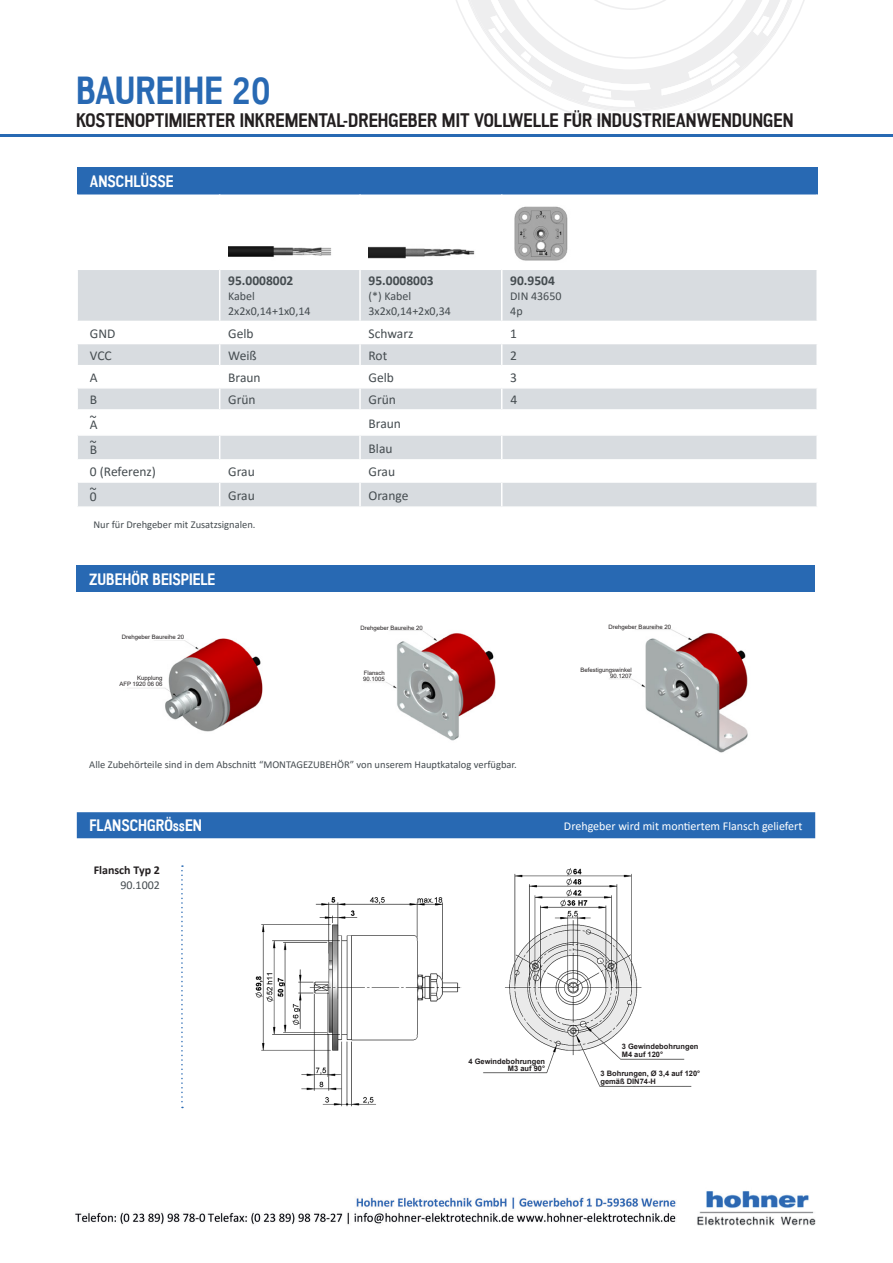
<style>
.page{position:relative;width:893px;height:1263px;background:#fff}
.page>*{position:absolute;margin:0;border:0;box-sizing:border-box;transform-origin:0 0}
.t1{font:700 39px "Akazan";color:#2869b3}
.t2{font:700 19.5px "Akazan";color:#231f20}
.t3{font:700 16.5px "Akazan";color:#fff}
.t4{font:13.5px "Calibri";color:#454c50}
.t5{font:700 13.5px "Calibri";color:#454c50}
.t6{font:12px/15px "Calibri";color:#454c50}
.t7{font:12px "Calibri";color:#fff}
.t8{font:700 12px "Calibri";color:#231f20}
.t9{font:10.5px "Calibri";color:#454c50}
.t10{font:700 7.5px/7.5px "Arial";color:#231f20}
.t11{font:6px/6px "Arial";color:#231f20;text-align:right}
</style>
<div class="page">
<img style="left:75px;top:1191px;width:741px;height:35px">
<hr style="left:0;top:134px;width:893px;height:2px;background:#2869b3">
<svg style="left:456px;top:0;width:349px;height:112px"></svg>
<div style="left:77px;top:566px;width:738px;height:26px;background:#2869b3"></div>
<div style="left:77px;top:167px;width:740px;height:27px;background:#2869b3"></div>
<svg style="left:78px;top:270px;width:739px;height:236px"></svg>
<hr style="left:816px;top:483px;width:2px;height:23px;background:#fff">
<img style="left:228px;top:246px;width:104px;height:11px">
<img style="left:369px;top:246px;width:106px;height:13px">
<img style="left:514px;top:206px;width:54px;height:55px">
<div style="left:77px;top:812px;width:738px;height:26px;background:#2869b3"></div>
<img style="left:127px;top:638px;width:136px;height:94px">
<img style="left:386px;top:630px;width:110px;height:111px">
<img style="left:609px;top:629px;width:139px;height:124px">
<img style="left:255px;top:868px;width:437px;height:239px">
<svg style="left:181px;top:865px;width:2px;height:243px"></svg>
<h1 class="t1" style="left:76px;top:68px;width:196px">BAUREIHE 20</h1>
<h2 class="t2" style="left:76px;top:110px;width:719px">KOSTENOPTIMIERTER INKREMENTAL-DREHGEBER MIT VOLLWELLE FÜR INDUSTRIEANWENDUNGEN</h2>
<h3 class="t3" style="left:90px;top:172px;width:85px">ANSCHLÜSSE</h3>
<p class="t5" style="left:228px;top:271px;width:67px">95.0008002</p>
<p class="t6" style="left:228px;top:289px;width:84px">Kabel<br>2x2x0,14+1x0,14</p>
<p class="t5" style="left:369px;top:271px;width:67px">95.0008003</p>
<p class="t6" style="left:369px;top:289px;width:84px">(*) Kabel<br>3x2x0,14+2x0,34</p>
<p class="t5" style="left:510px;top:271px;width:46px">90.9504</p>
<p class="t6" style="left:510px;top:289px;width:53px">DIN 43650<br>4p</p>
<p class="t4" style="left:90px;top:324px;width:27px">GND</p>
<p class="t4" style="left:228px;top:324px;width:27px">Gelb</p>
<p class="t4" style="left:369px;top:324px;width:46px">Schwarz</p>
<p class="t4" style="left:510px;top:324px;width:8px">1</p>
<p class="t4" style="left:90px;top:346px;width:23px">VCC</p>
<p class="t4" style="left:228px;top:346px;width:30px">Weiß</p>
<p class="t4" style="left:369px;top:346px;width:20px">Rot</p>
<p class="t4" style="left:510px;top:346px;width:8px">2</p>
<p class="t4" style="left:90px;top:368px;width:9px">A</p>
<p class="t4" style="left:228px;top:368px;width:34px">Braun</p>
<p class="t4" style="left:369px;top:368px;width:27px">Gelb</p>
<p class="t4" style="left:510px;top:368px;width:8px">3</p>
<p class="t4" style="left:90px;top:390px;width:9px">B</p>
<p class="t4" style="left:228px;top:390px;width:29px">Grün</p>
<p class="t4" style="left:369px;top:390px;width:29px">Grün</p>
<p class="t4" style="left:510px;top:390px;width:8px">4</p>
<p class="t4" style="left:90px;top:412px;width:9px">~A</p>
<p class="t4" style="left:369px;top:414px;width:34px">Braun</p>
<p class="t4" style="left:90px;top:437px;width:9px">~B</p>
<p class="t4" style="left:369px;top:439px;width:25px">Blau</p>
<p class="t4" style="left:90px;top:462px;width:67px">0 (Referenz)</p>
<p class="t4" style="left:228px;top:462px;width:28px">Grau</p>
<p class="t4" style="left:369px;top:462px;width:28px">Grau</p>
<p class="t4" style="left:90px;top:484px;width:8px">~0</p>
<p class="t4" style="left:228px;top:486px;width:28px">Grau</p>
<p class="t4" style="left:369px;top:486px;width:41px">Orange</p>
<p class="t9" style="left:93px;top:517px;width:164px">Nur für Drehgeber mit Zusatzsignalen.</p>
<h3 class="t3" style="left:89px;top:570px;width:128px">ZUBEHÖR BEISPIELE</h3>
<p class="t11" style="left:122px;top:634px;width:64px">Drehgeber Baureihe 20</p>
<p class="t11" style="left:119px;top:675px;width:45px">Kupplung<br>AFP 1920 06 06</p>
<p class="t11" style="left:360px;top:625px;width:64px">Drehgeber Baureihe 20</p>
<p class="t11" style="left:363px;top:669px;width:23px;text-align:left">Flansch<br>90.1005</p>
<p class="t9" style="left:89px;top:757px;width:429px">Alle Zubehörteile sind in dem Abschnitt “MONTAGEZUBEHÖR” von unserem Hauptkatalog verfügbar.</p>
<p class="t11" style="left:609px;top:624px;width:64px">Drehgeber Baureihe 20</p>
<p class="t11" style="left:580px;top:666px;width:53px">Befestigungswinkel<br>90.1207</p>
<h3 class="t3" style="left:90px;top:816px;width:114px">FLANSCHGRÖssEN</h3>
<p class="t7" style="left:564px;top:817px;width:240px">Drehgeber wird mit montiertem Flansch geliefert</p>
<p class="t8" style="left:94px;top:862px;width:68px">Flansch Typ 2</p>
<p class="t6" style="left:120px;top:877px;width:41px">90.1002</p>
<p class="t10" style="left:468px;top:1057px;width:78px;text-align:right">4 Gewindebohrungen<br>M3 auf 90°</p>
<p class="t10" style="left:622px;top:1043px;width:78px">3 Gewindebohrungen<br>M4 auf 120°</p>
<p class="t10" style="left:600px;top:1070px;width:101px">3 Bohrungen, Ø 3,4 auf 120° gemäß DIN74-H</p>
</div>
